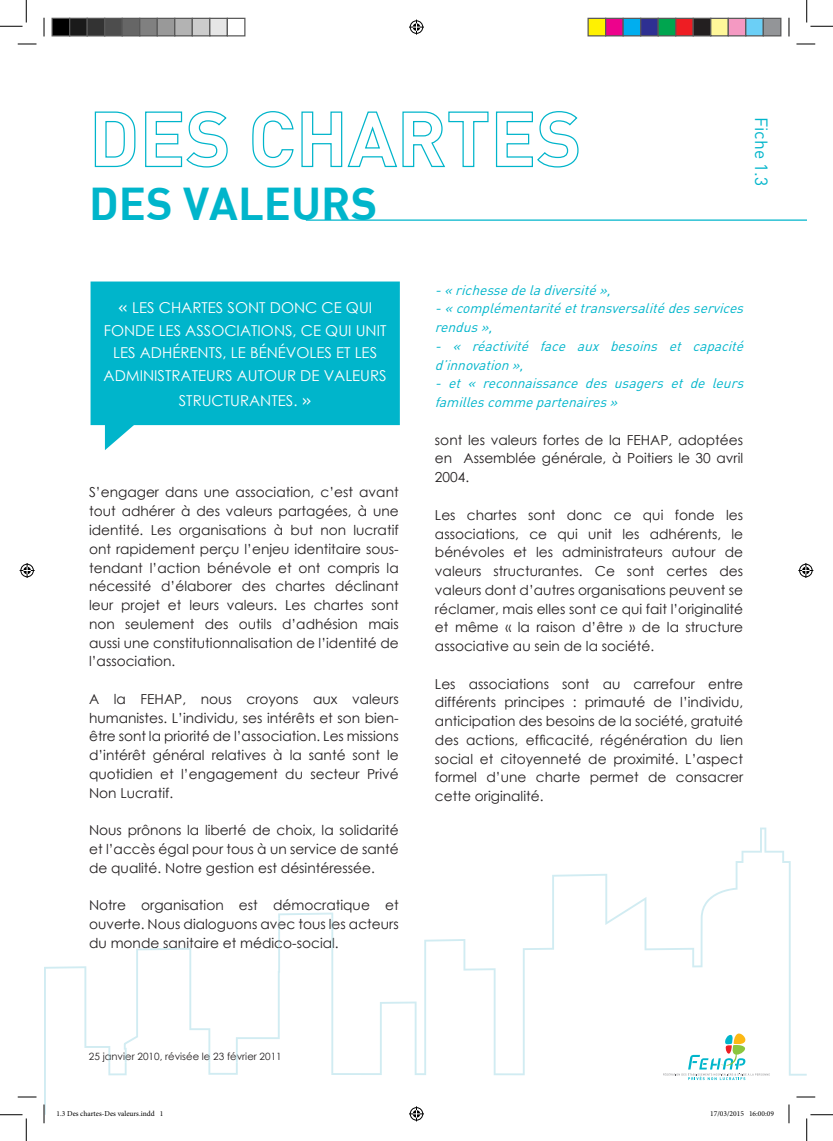
<style>
.page{position:relative;width:833px;height:1141px;background:#fff}
.page>*{position:absolute;margin:0;border:0;box-sizing:border-box;transform-origin:0 0}
.t1{font:45px "DIN Bold";color:#00b5cb}
.t2{font:17.5px "DIN";color:#00b5cb}
.t3{font:15px/22.5px "Century Gothic";color:#fff;text-align:center}
.t4{font:13.75px/18.8px "Century Gothic";color:#231f20;text-align:justify}
.t5{font:italic 13.75px/18.8px "DIN";color:#00b5cb}
.t6{font:13.75px/18.8px "Century Gothic";color:#465256;text-align:justify}
.t7{font:10px "Century Gothic";color:#465256}
.t8{font:7.5px "Minion Pro";color:#000}
.s1{font-family:"DIN";font-size:17.5px}
</style>
<div class="page">
<svg style="left:94px;top:111px;width:42px;height:57px"></svg>
<svg style="left:145px;top:111px;width:83px;height:57px"></svg>
<svg style="left:252px;top:111px;width:42px;height:57px"></svg>
<svg style="left:301px;top:111px;width:188px;height:57px"></svg>
<svg style="left:495px;top:111px;width:84px;height:57px"></svg>
<svg style="left:44px;top:827px;width:762px;height:287px"></svg>
<svg style="left:278px;top:912px;width:55px;height:35px"></svg>
<svg style="left:108px;top:947px;width:129px;height:128px"></svg>
<hr style="left:305px;top:219px;width:501px;height:2px;background:#00b5cb">
<div style="left:90px;top:281px;width:309px;height:144px;background:#00b5cb"></div>
<svg style="left:105px;top:423px;width:31px;height:27px"></svg>
<svg style="left:18px;top:43px;width:18px;height:2px"></svg>
<svg style="left:796px;top:43px;width:18px;height:2px"></svg>
<svg style="left:18px;top:1096px;width:18px;height:1px"></svg>
<svg style="left:796px;top:1096px;width:18px;height:1px"></svg>
<svg style="left:43px;top:18px;width:2px;height:18px"></svg>
<svg style="left:43px;top:1104px;width:2px;height:19px"></svg>
<svg style="left:788px;top:18px;width:1px;height:18px"></svg>
<svg style="left:787px;top:1104px;width:2px;height:19px"></svg>
<svg style="left:0;top:0;width:27px;height:27px"></svg>
<svg style="left:0;top:1114px;width:27px;height:26px"></svg>
<svg style="left:806px;top:0;width:26px;height:27px"></svg>
<svg style="left:806px;top:1114px;width:26px;height:26px"></svg>
<svg style="left:409px;top:20px;width:15px;height:15px"></svg>
<svg style="left:409px;top:1106px;width:15px;height:15px"></svg>
<svg style="left:20px;top:563px;width:15px;height:15px"></svg>
<svg style="left:798px;top:563px;width:14px;height:15px"></svg>
<div style="left:52px;top:18px;width:18px;height:18px;background:#000"></div>
<div style="left:51px;top:18px;width:19px;height:18px;border:1px solid #595959"></div>
<div style="left:70px;top:18px;width:17px;height:18px;background:#1a1a1a"></div>
<div style="left:69px;top:18px;width:19px;height:18px;border:1px solid #595959"></div>
<div style="left:87px;top:18px;width:18px;height:18px;background:#333"></div>
<div style="left:86px;top:18px;width:19px;height:18px;border:1px solid #595959"></div>
<div style="left:105px;top:18px;width:17px;height:18px;background:#4d4d4d"></div>
<div style="left:104px;top:18px;width:19px;height:18px;border:1px solid #595959"></div>
<div style="left:122px;top:18px;width:18px;height:18px;background:#666"></div>
<div style="left:121px;top:18px;width:19px;height:18px;border:1px solid #595959"></div>
<div style="left:140px;top:18px;width:17px;height:18px;background:#808080"></div>
<div style="left:139px;top:18px;width:19px;height:18px;border:1px solid #595959"></div>
<div style="left:157px;top:18px;width:18px;height:18px;background:#999"></div>
<div style="left:156px;top:18px;width:19px;height:18px;border:1px solid #595959"></div>
<div style="left:175px;top:18px;width:17px;height:18px;background:#b3b3b3"></div>
<div style="left:174px;top:18px;width:19px;height:18px;border:1px solid #595959"></div>
<div style="left:192px;top:18px;width:18px;height:18px;background:#ccc"></div>
<div style="left:191px;top:18px;width:19px;height:18px;border:1px solid #595959"></div>
<div style="left:210px;top:18px;width:17px;height:18px;background:#e6e6e6"></div>
<div style="left:209px;top:18px;width:19px;height:18px;border:1px solid #595959"></div>
<div style="left:226px;top:18px;width:19px;height:18px;border:1px solid #595959"></div>
<div style="left:587px;top:18px;width:18px;height:18px;background:#fff101"></div>
<div style="left:587px;top:18px;width:19px;height:18px;border:1px solid #595959"></div>
<div style="left:605px;top:18px;width:17px;height:18px;background:#ed028c"></div>
<div style="left:604px;top:18px;width:19px;height:18px;border:1px solid #595959"></div>
<div style="left:622px;top:18px;width:18px;height:18px;background:#00aeef"></div>
<div style="left:622px;top:18px;width:19px;height:18px;border:1px solid #595959"></div>
<div style="left:640px;top:18px;width:17px;height:18px;background:#2e3092"></div>
<div style="left:639px;top:18px;width:19px;height:18px;border:1px solid #595959"></div>
<div style="left:657px;top:18px;width:18px;height:18px;background:#00a54f"></div>
<div style="left:657px;top:18px;width:19px;height:18px;border:1px solid #595959"></div>
<div style="left:675px;top:18px;width:17px;height:18px;background:#ee1d23"></div>
<div style="left:674px;top:18px;width:19px;height:18px;border:1px solid #595959"></div>
<div style="left:692px;top:18px;width:18px;height:18px;background:#231f20"></div>
<div style="left:692px;top:18px;width:19px;height:18px;border:1px solid #595959"></div>
<div style="left:710px;top:18px;width:17px;height:18px;background:#fff79a"></div>
<div style="left:709px;top:18px;width:19px;height:18px;border:1px solid #595959"></div>
<div style="left:727px;top:18px;width:18px;height:18px;background:#f499c2"></div>
<div style="left:727px;top:18px;width:19px;height:18px;border:1px solid #595959"></div>
<div style="left:745px;top:18px;width:17px;height:18px;background:#6bcff6"></div>
<div style="left:744px;top:18px;width:19px;height:18px;border:1px solid #595959"></div>
<div style="left:762px;top:18px;width:18px;height:18px;background:#939598"></div>
<div style="left:762px;top:18px;width:19px;height:18px;border:1px solid #595959"></div>
<svg style="left:57px;top:1109px;width:106px;height:5px"></svg>
<svg style="left:710px;top:1109px;width:33px;height:5px"></svg>
<svg style="left:749px;top:1110px;width:24px;height:4px"></svg>
<h1 class="t1" style="left:89px;top:175px;width:289px">DES VALEURS</h1>
<p class="t3" style="left:104px;top:296px;width:284px"><span class="s1">«</span> LES CHARTES SONT DONC CE QUI FONDE LES ASSOCIATIONS, CE QUI UNIT LES ADHÉRENTS, LE BÉNÉVOLES ET LES ADMINISTRATEURS AUTOUR DE VALEURS</p>
<p class="t3" style="left:179px;top:389px;width:134px">STRUCTURANTES. <span class="s1">»</span></p>
<p class="t4" style="left:89px;top:483px;width:311px">S’engager dans une association, c’est avant tout adhérer à des valeurs partagées, à une identité. Les organisations à but non lucratif ont rapidement perçu l’enjeu identitaire sous&shy;tendant l’action bénévole et ont compris la nécessité d’élaborer des chartes déclinant leur projet et leurs valeurs. Les chartes sont non seulement des outils d’adhésion mais aussi une constitutionnalisation de l’identité de l’association.</p>
<p class="t4" style="left:89px;top:689px;width:311px">A la FEHAP, nous croyons aux valeurs humanistes. L’individu, ses intérêts et son bien&shy;être sont la priorité de l’association. Les missions d’intérêt général relatives à la santé sont le quotidien et l’engagement du secteur Privé Non Lucratif.</p>
<p class="t4" style="left:89px;top:820px;width:311px">Nous prônons la liberté de choix, la solidarité et l’accès égal pour tous à un service de santé de qualité. Notre gestion est désintéressée.</p>
<p class="t6" style="left:89px;top:895px;width:311px">Notre organisation est démocratique et ouverte. Nous dialoguons avec tous les acteurs du monde sanitaire et médico-social.</p>
<p class="t2" style="left:771px;top:117px;width:71px;rotate:90deg">Fiche 1.3</p>
<p class="t5" style="left:434px;top:280px;width:314px">-«richessedeladiversité», -«complémentaritéettransversalitédesservices rendus»,</p>
<p class="t5" style="left:434px;top:336px;width:314px">- « réactivité face aux besoins et capacité d’innovation»,</p>
<p class="t5" style="left:434px;top:374px;width:314px">- et « reconnaissance des usagers et de leurs famillescommepartenaires»</p>
<p class="t4" style="left:434px;top:430px;width:309px">sont les valeurs fortes de la FEHAP, adoptées en Assemblée générale, à Poitiers le 30 avril 2004.</p>
<p class="t4" style="left:434px;top:505px;width:309px">Les chartes sont donc ce qui fonde les associations, ce qui unit les adhérents, le bénévoles et les administrateurs autour de valeurs structurantes. Ce sont certes des valeurs dont d’autres organisations peuvent se réclamer, mais elles sont ce qui fait l’originalité et même « la raison d’être » de la structure associative au sein de la société.</p>
<p class="t4" style="left:434px;top:674px;width:309px">Les associations sont au carrefour entre différents principes : primauté de l’individu, anticipation des besoins de la société, gratuité des actions, efficacité, régénération du lien social et citoyenneté de proximité. L’aspect formel d’une charte permet de consacrer cette originalité.</p>
<p class="t7" style="left:89px;top:1049px;width:194px">25 janvier 2010, révisée le 23 février 2011</p>
<p class="t8" style="left:56px;top:1108px;width:108px">1.3 Des chartes-Des valeurs.indd 1</p>
<p class="t8" style="left:709px;top:1108px;width:65px">17/03/2015 16:00:09</p>
</div>
